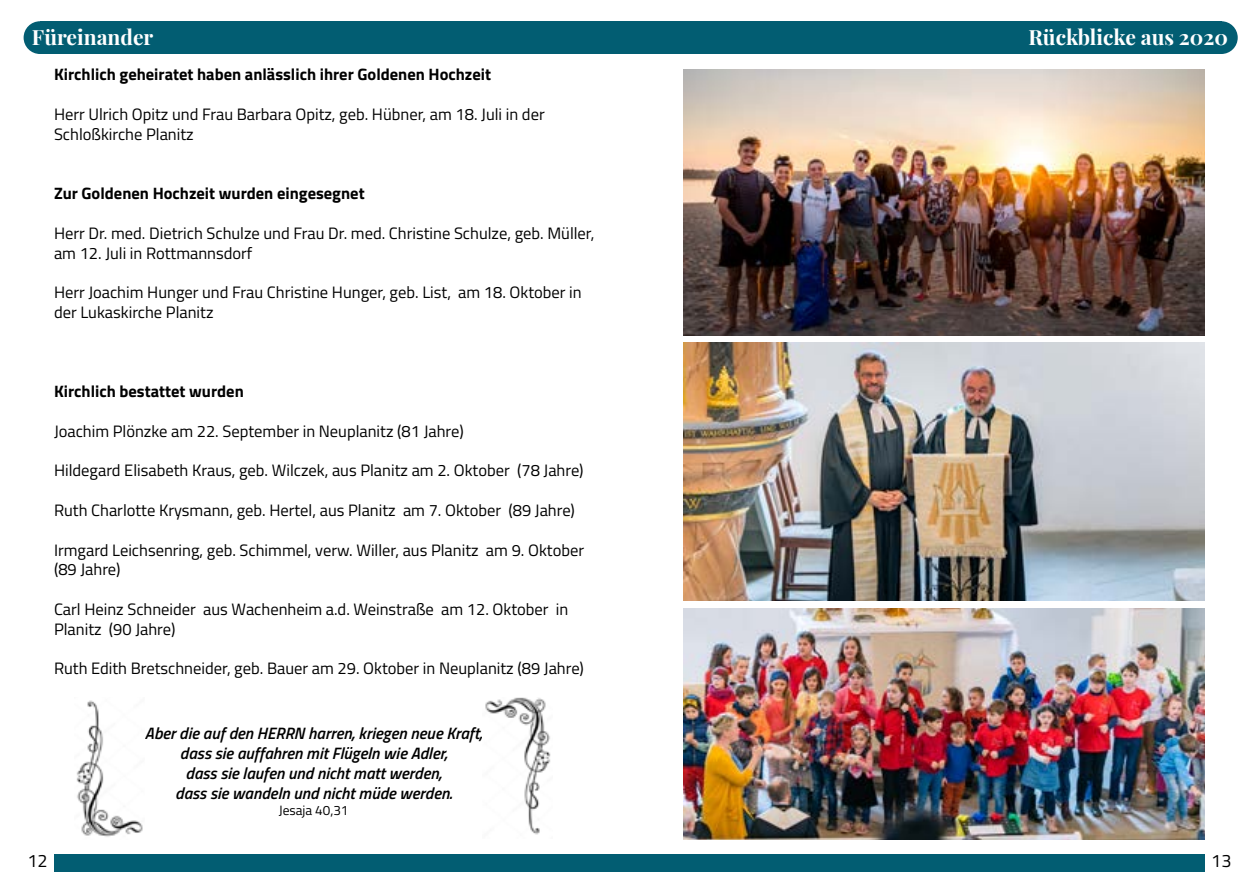
<style>
.page{position:relative;width:1259px;height:893px;background:#fff}
.page>*{position:absolute;margin:0;border:0;box-sizing:border-box;transform-origin:0 0}
.t1{font:700 21px "Playfair Display";color:#fff}
.t2{font:18px "Titillium Web";color:#000}
.t3{font:16.5px/19.8px "Titillium Web";color:#000}
.t4{font:italic 600 16.5px/19.8px "Titillium Web";color:#000;text-align:center}
.t5{font:700 16.5px "Titillium Web";color:#000}
.t6{font:13.5px "Titillium Web";color:#000}
</style>
<div class="page">
<div style="left:24px;top:21px;width:32px;height:33px;background:#025d72;border-radius:50%"></div>
<div style="left:40px;top:21px;width:1181px;height:33px;background:#025d72"></div>
<div style="left:54px;top:855px;width:1151px;height:17px;background:#025d72"></div>
<div style="left:1205px;top:21px;width:32px;height:33px;background:#025d72;border-radius:50%"></div>
<img style="left:76px;top:700px;width:67px;height:137px">
<img style="left:485px;top:697px;width:66px;height:138px">
<img style="left:683px;top:70px;width:522px;height:265px">
<img style="left:683px;top:343px;width:522px;height:258px">
<img style="left:683px;top:608px;width:522px;height:231px">
<p class="t1" style="left:32px;top:22px;width:123px">Füreinander</p>
<p class="t5" style="left:54px;top:62px;width:438px">Kirchlich geheiratet haben anlässlich ihrer Goldenen Hochzeit</p>
<p class="t3" style="left:54px;top:104px;width:492px">Herr Ulrich Opitz und Frau Barbara Opitz, geb. Hübner, am 18. Juli in der<br>Schloßkirche Planitz</p>
<p class="t5" style="left:54px;top:180px;width:312px">Zur Goldenen Hochzeit wurden eingesegnet</p>
<p class="t3" style="left:54px;top:223px;width:542px">Herr Dr. med. Dietrich Schulze und Frau Dr. med. Christine Schulze, geb. Müller, am 12. Juli in Rottmannsdorf</p>
<p class="t3" style="left:54px;top:282px;width:529px">Herr Joachim Hunger und Frau Christine Hunger, geb. List, am 18. Oktober in der Lukaskirche Planitz</p>
<p class="t5" style="left:54px;top:378px;width:191px">Kirchlich bestattet wurden</p>
<p class="t3" style="left:54px;top:421px;width:411px">Joachim Plönzke am 22. September in Neuplanitz (81 Jahre)</p>
<p class="t3" style="left:54px;top:460px;width:531px">Hildegard Elisabeth Kraus, geb. Wilczek, aus Planitz am 2. Oktober (78 Jahre)</p>
<p class="t3" style="left:54px;top:500px;width:522px">Ruth Charlotte Krysmann, geb. Hertel, aus Planitz am 7. Oktober (89 Jahre)</p>
<p class="t3" style="left:54px;top:540px;width:531px">Irmgard Leichsenring, geb. Schimmel, verw. Willer, aus Planitz am 9. Oktober (89 Jahre)</p>
<p class="t3" style="left:54px;top:599px;width:516px">Carl Heinz Schneider aus Wachenheim a.d. Weinstraße am 12. Oktober in<br>Planitz (90 Jahre)</p>
<p class="t3" style="left:54px;top:658px;width:531px">Ruth Edith Bretschneider, geb. Bauer am 29. Oktober in Neuplanitz (89 Jahre)</p>
<p class="t4" style="left:145px;top:723px;width:339px">Aber die auf den HERRN harren, kriegen neue Kraft, dass sie auffahren mit Flügeln wie Adler,<br>dass sie laufen und nicht matt werden,<br>dass sie wandeln und nicht müde werden.</p>
<p class="t6" style="left:279px;top:800px;width:71px">Jesaja 40,31</p>
<p class="t1" style="left:1028px;top:22px;width:201px">Rückblicke aus 2020</p>
<p class="t2" style="left:28px;top:846px;width:22px">12</p>
<p class="t2" style="left:1211px;top:846px;width:22px">13</p>
</div>
